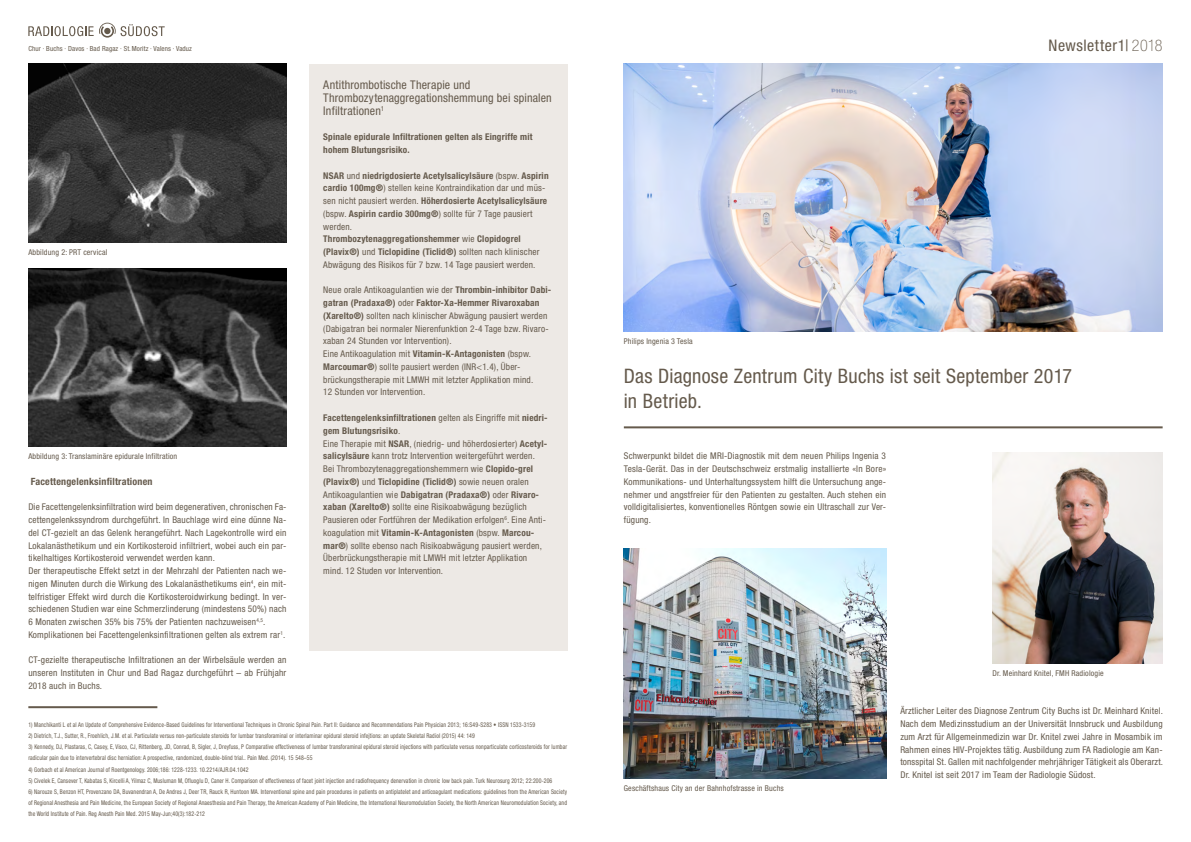
<style>
.page{position:relative;width:1191px;height:842px;background:#fff}
.page>*{position:absolute;margin:0;border:0;box-sizing:border-box;transform-origin:0 0}
.t1{font:condensed 20px/25.5px "Helvetica Neue LT Std";letter-spacing:.01em;color:#655a4c}
.t2{font:condensed 16px "Helvetica Neue LT Std";letter-spacing:.035em;color:#655a4c}
.t3{font:condensed 12px/12.8px "Helvetica Neue LT Std";letter-spacing:.01em;color:#655a4c}
.t4{font:700 condensed 10px "Helvetica Neue LT Std";letter-spacing:.02em;color:#655a4c}
.t5{font:condensed 9.2px/12.8px "Helvetica Neue LT Std";letter-spacing:.02em;color:#655a4c}
.t6{font:700 condensed 9.2px/12.8px "Helvetica Neue LT Std";letter-spacing:.02em;color:#655a4c}
.t7{font:condensed 8px "Helvetica Neue LT Std";letter-spacing:.02em;color:#655a4c}
.t8{font:condensed 7px "Helvetica Neue LT Std";letter-spacing:.015em;color:#655a4c}
.t9{font:condensed 6.5px/11.2px "Helvetica Neue LT Std";letter-spacing:.02em;color:#655a4c;scale:.88 1}
.s1{font-weight:100}
.s2{font-weight:700}
</style>
<div class="page">
<div style="left:309px;top:64px;width:258px;height:587px;background:#ede9e5"></div>
<img style="left:624px;top:64px;width:538px;height:268px">
<img style="left:28px;top:64px;width:258px;height:178px">
<img style="left:28px;top:268px;width:258px;height:179px">
<img style="left:992px;top:452px;width:170px;height:211px">
<img style="left:624px;top:549px;width:262px;height:229px">
<svg style="left:28px;top:23px;width:137px;height:15px"></svg>
<hr style="left:624px;top:426px;width:538px;height:2px;background:#655a4c">
<hr style="left:28px;top:706px;width:129px;height:2px;background:#655a4c">
<p class="t8" style="left:28px;top:44px;width:165px">Chur · Buchs · Davos · Bad Ragaz · St.Moritz · Valens · Vaduz</p>
<h2 class="t2" style="left:1048px;top:36px;width:116px">Newsletter1| <span class="s1">2018</span></h2>
<h3 class="t3" style="left:323px;top:79px;width:230px">Antithrombotische Therapie und<br>Thrombozytenaggregationshemmung bei spinalen<br>Infiltrationen<sup>1</sup></h3>
<p class="t6" style="left:323px;top:131px;width:211px">Spinale epidurale Infiltrationen gelten als Eingriffe mit hohem Blutungsrisiko.</p>
<p class="t5" style="left:323px;top:169px;width:227px"><span class="s2">NSAR</span> und <span class="s2">niedrigdosierte Acetylsalicylsäure</span> (bspw. <span class="s2">Aspirin cardio 100mg®</span>) stellen keine Kontraindikation dar und müs&shy;sen nicht pausiert werden. <span class="s2">Höherdosierte Acetylsalicylsäure </span>(bspw. <span class="s2">Aspirin cardio 300mg®</span>) sollte für 7 Tage pausiert werden.<br><span class="s2">Thrombozytenaggregationshemmer</span> wie <span class="s2">Clopidogrel (Plavix®)</span> und <span class="s2">Ticlopidine (Ticlid®)</span> sollten nach klinischer Abwägung des Risikos für 7 bzw. 14 Tage pausiert werden.</p>
<p class="t5" style="left:323px;top:284px;width:230px">Neue orale Antikoagulantien wie der <span class="s2">Thrombin-inhibitor Dabi&shy;gatran (Pradaxa®)</span> oder <span class="s2">Faktor-Xa-Hemmer Rivaroxaban (Xarelto®)</span> sollten nach klinischer Abwägung pausiert werden (Dabigatran bei normaler Nierenfunktion 2-4 Tage bzw. Rivaro&shy;xaban 24 Stunden vor Intervention).<br>Eine Antikoagulation mit <span class="s2">Vitamin-K-Antagonisten</span> (bspw.<br><span class="s2">Marcoumar®</span>) sollte pausiert werden (INR&lt;1.4), Über&shy;brückungstherapie mit LMWH mit letzter Applikation mind.<br>12 Stunden vor Intervention.</p>
<p class="t5" style="left:323px;top:411px;width:226px"><span class="s2">Facettengelenksinfiltrationen</span> gelten als Eingriffe mit <span class="s2">niedri&shy;gem Blutungsrisiko</span>.<br>Eine Therapie mit <span class="s2">NSAR</span>, (niedrig- und höherdosierter) <span class="s2">Acetyl&shy;salicylsäure</span> kann trotz Intervention weitergeführt werden.<br>Bei Thrombozytenaggregationshemmern wie <span class="s2">Clopido-grel (Plavix®)</span> und <span class="s2">Ticlopidine (Ticlid®)</span> sowie neuen oralen Antikoagulantien wie <span class="s2">Dabigatran (Pradaxa®)</span> oder <span class="s2">Rivaro&shy;xaban (Xarelto®)</span> sollte eine Risikoabwägung bezüglich Pausieren oder Fortführen der Medikation erfolgen<sup>6</sup>. Eine Anti&shy;koagulation mit <span class="s2">Vitamin-K-Antagonisten</span> (bspw. <span class="s2">Marcou&shy;mar®</span>) sollte ebenso nach Risikoabwägung pausiert werden, Überbrückungstherapie mit LMWH mit letzter Applikation mind. 12 Studen vor Intervention.</p>
<p class="t7" style="left:28px;top:248px;width:81px">Abbildung 2: PRT cervical</p>
<p class="t7" style="left:28px;top:452px;width:150px">Abbildung 3: Translaminäre epidurale Infiltration</p>
<p class="t4" style="left:31px;top:475px;width:123px">Facettengelenksinfiltrationen</p>
<p class="t5" style="left:28px;top:501px;width:260px">Die Facettengelenksinfiltration wird beim degenerativen, chronischen Fa&shy;cettengelenkssyndrom durchgeführt. In Bauchlage wird eine dünne Na&shy;del CT-gezielt an das Gelenk herangeführt. Nach Lagekontrolle wird ein Lokalanästhetikum und ein Kortikosteroid infiltriert, wobei auch ein par&shy;tikelhaltiges Kortikosteroid verwendet werden kann.<br>Der therapeutische Effekt setzt in der Mehrzahl der Patienten nach we&shy;nigen Minuten durch die Wirkung des Lokalanästhetikums ein<sup>4</sup>, ein mit&shy;telfristiger Effekt wird durch die Kortikosteroidwirkung bedingt. In ver&shy;schiedenen Studien war eine Schmerzlinderung (mindestens 50%) nach 6 Monaten zwischen 35% bis 75% der Patienten nachzuweisen<sup>4,5</sup>.<br>Komplikationen bei Facettengelenksinfiltrationen gelten als extrem rar<sup>1</sup>.</p>
<p class="t5" style="left:28px;top:654px;width:259px;text-align:justify">CT-gezielte therapeutische Infiltrationen an der Wirbelsäule werden an unseren Instituten in Chur und Bad Ragaz durchgeführt – ab Frühjahr 2018 auch in Buchs.</p>
<p class="t9" style="left:28px;top:719px;width:577px">1) Manchikanti L et al An Update of Comprehensive Evidence-Based Guidelines for Interventional Techniques in Chronic Spinal Pain. Part II: Guidance and Recommendations Pain Physician 2013; 16:S49-S283 • ISSN 1533-3159</p>
<p class="t9" style="left:28px;top:730px;width:509px">2) Dietrich, T.J., Sutter, R., Froehlich, J.M. et al. Particulate versus non-particulate steroids for lumbar transforaminal or interlaminar epidural steroid infejtions: an update Skeletal Radiol (2015) 44: 149</p>
<p class="t9" style="left:28px;top:741px;width:614px">3) Kennedy, DJ, Plastaras, C, Casey, E, Visco, CJ, Rittenberg, JD, Conrad, B, Sigler, J, Dreyfuss, P Comparative effectiveness of lumbar transforaminal epidural steroid injections with particulate versus nonparticulate corticosteroids for lumbar radicular pain due to intervertebral disc herniation: A prospective, randomized, double-blind trial.. Pain Med. (2014). 15 548–55</p>
<p class="t9" style="left:28px;top:764px;width:252px">4) Gorbach et al American Journal of Roentgenology. 2006;186: 1228-1233. 10.2214/AJR.04.1042</p>
<p class="t9" style="left:28px;top:775px;width:597px">5) Civelek E, Cansever T, Kabatas S, Kircelli A, Yilmaz C, Musluman M, Ofluoglu D, Caner H. Comparison of effectiveness of facet joint injection and radiofrequency denervation in chronic low back pain. Turk Neurosurg 2012; 22:200-206</p>
<p class="t9" style="left:28px;top:786px;width:614px;text-align:justify">6) Narouze S, Benzon HT, Provenzano DA, Buvanendran A, De Andres J, Deer TR, Rauck R, Huntoon MA. Interventional spine and pain procedures in patients on antiplatelet and anticoagulant medications: guidelines from the American Society of Regional Anesthesia and Pain Medicine, the European Society of Regional Anaesthesia and Pain Therapy, the American Academy of Pain Medicine, the International Neuromodulation Society, the North American Neuromodulation Society, and the World Institute of Pain. Reg Anesth Pain Med. 2015 May-Jun;40(3):182-212</p>
<p class="t7" style="left:624px;top:337px;width:70px">Philips Ingenia 3 Tesla</p>
<h1 class="t1" style="left:624px;top:363px;width:450px">Das Diagnose Zentrum City Buchs ist seit September 2017 in Betrieb.</h1>
<p class="t5" style="left:624px;top:450px;width:264px;text-align:justify">Schwerpunkt bildet die MRI-Diagnostik mit dem neuen Philips Ingenia 3<br>Tesla-Gerät. Das in der Deutschschweiz erstmalig installierte «In Bore» Kommunikations- und Unterhaltungssystem hilft die Untersuchung ange&shy;nehmer und angstfreier für den Patienten zu gestalten. Auch stehen ein volldigitalisiertes, konventionelles Röntgen sowie ein Ultraschall zur Ver&shy;fügung.</p>
<p class="t7" style="left:624px;top:783px;width:161px">Geschäftshaus City an der Bahnhofstrasse in Buchs</p>
<p class="t7" style="left:992px;top:669px;width:113px">Dr. Meinhard Knitel, FMH Radiologie</p>
<p class="t5" style="left:900px;top:705px;width:264px;text-align:justify">Ärztlicher Leiter des Diagnose Zentrum City Buchs ist Dr. Meinhard Knitel.<br>Nach dem Medizinsstudium an der Universität Innsbruck und Ausbildung zum Arzt für Allgemeinmedizin war Dr. Knitel zwei Jahre in Mosambik im Rahmen eines HIV-Projektes tätig. Ausbildung zum FA Radiologie am Kan&shy;tonsspital St. Gallen mit nachfolgender mehrjähriger Tätigkeit als Oberarzt.<br>Dr. Knitel ist seit 2017 im Team der Radiologie Südost.</p>
</div>
